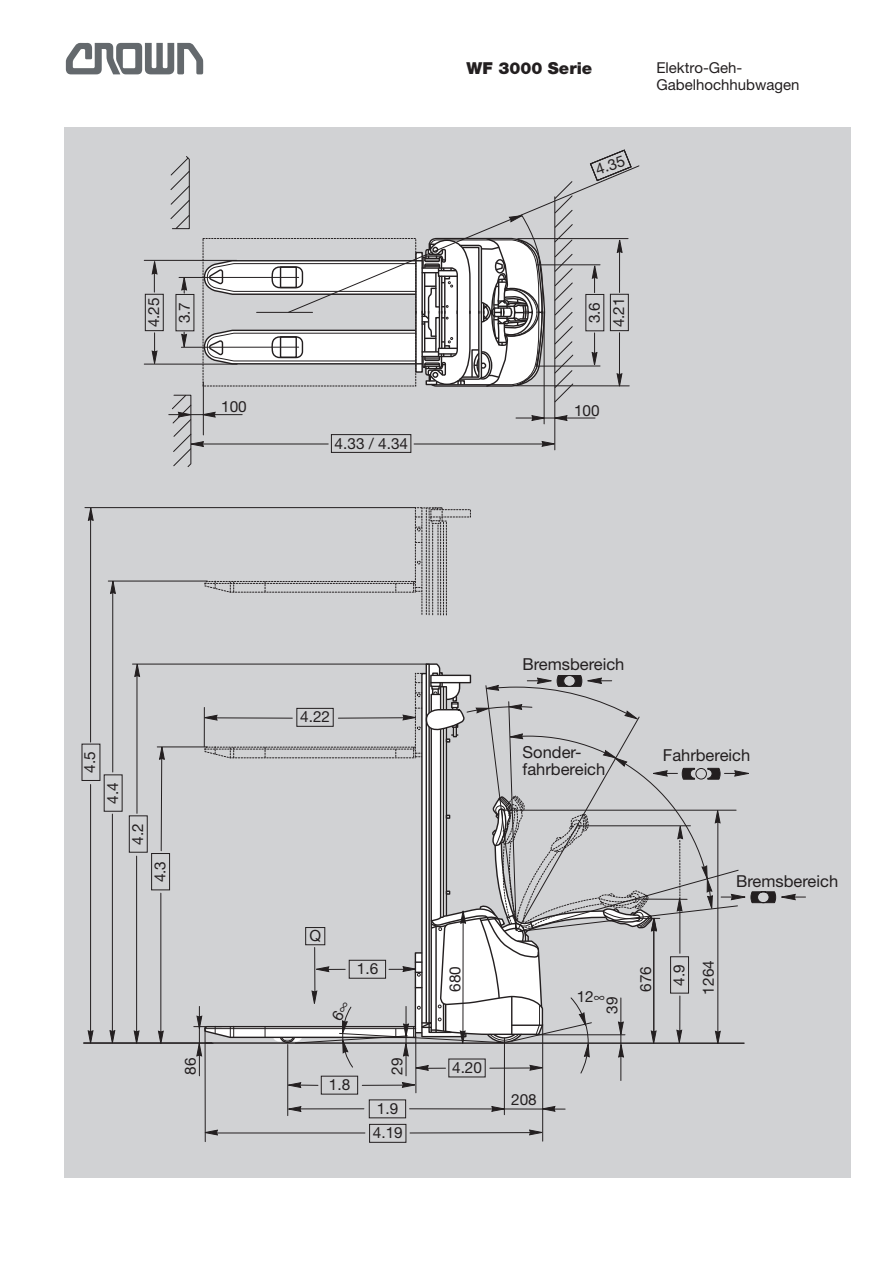
<style>
.page{position:relative;width:893px;height:1263px;background:#fff}
.page>*{position:absolute;margin:0;border:0;box-sizing:border-box;transform-origin:0 0}
.t1{font:63px "Crownlogo TT";color:#64696d}
.t2{font:16.5px "Helvetica Neue";color:#231f20}
.t3{font:900 16.5px "Helvetica Neue";color:#231f20}
.t4{font:15.45px "Helvetica Neue";color:#231f20}
.t5{font:15px/16.5px "Helvetica Neue";color:#231f20}
</style>
<div class="page">
<div style="left:64px;top:128px;width:786px;height:1050px;background:#d1d2d4"></div>
<hr style="left:410px;top:1108px;width:155px;height:1px;background:#231f20">
<hr style="left:410px;top:1132px;width:123px;height:1px;background:#231f20">
<hr style="left:619px;top:333px;width:1px;height:42px;background:#231f20">
<hr style="left:362px;top:1085px;width:43px;height:1px;background:#231f20">
<hr style="left:216px;top:1132px;width:149px;height:1px;background:#231f20">
<hr style="left:297px;top:1108px;width:67px;height:1px;background:#231f20">
<div style="left:176px;top:294px;width:18px;height:37px;border:1px solid #231f20"></div>
<div style="left:585px;top:294px;width:19px;height:37px;border:1px solid #231f20"></div>
<svg style="left:204px;top:507px;width:243px;height:108px"></svg>
<div style="left:145px;top:294px;width:19px;height:37px;border:1px solid #231f20"></div>
<div style="left:610px;top:294px;width:19px;height:37px;border:1px solid #231f20"></div>
<svg style="left:182px;top:332px;width:5px;height:15px"></svg>
<svg style="left:182px;top:278px;width:5px;height:15px"></svg>
<hr style="left:203px;top:382px;width:1px;height:53px;background:#231f20">
<hr style="left:169px;top:414px;width:73px;height:1px;background:#231f20">
<svg style="left:171px;top:394px;width:44px;height:73px"></svg>
<hr style="left:516px;top:385px;width:113px;height:1px;background:#231f20">
<svg style="left:590px;top:149px;width:41px;height:16px"></svg>
<div style="left:331px;top:434px;width:80px;height:19px;border:1px solid #231f20"></div>
<hr style="left:414px;top:444px;width:137px;height:1px;background:#231f20">
<hr style="left:201px;top:444px;width:127px;height:1px;background:#231f20">
<svg style="left:542px;top:441px;width:12px;height:5px"></svg>
<hr style="left:554px;top:197px;width:1px;height:253px;background:#231f20">
<svg style="left:532px;top:415px;width:12px;height:6px"></svg>
<hr style="left:516px;top:418px;width:79px;height:1px;background:#231f20">
<svg style="left:554px;top:415px;width:13px;height:6px"></svg>
<hr style="left:544px;top:312px;width:1px;height:112px;background:#231f20">
<svg style="left:592px;top:333px;width:5px;height:32px"></svg>
<hr style="left:536px;top:366px;width:64px;height:1px;background:#231f20">
<svg style="left:522px;top:165px;width:118px;height:148px"></svg>
<hr style="left:179px;top:277px;width:120px;height:1px;background:#231f20">
<hr style="left:181px;top:347px;width:118px;height:1px;background:#231f20">
<hr style="left:144px;top:364px;width:93px;height:1px;background:#231f20">
<hr style="left:144px;top:260px;width:93px;height:1px;background:#231f20">
<svg style="left:152px;top:333px;width:5px;height:31px"></svg>
<svg style="left:203px;top:214px;width:344px;height:173px"></svg>
<svg style="left:554px;top:181px;width:20px;height:222px"></svg>
<div style="left:203px;top:238px;width:213px;height:148px;border:1px dashed #231f20"></div>
<svg style="left:170px;top:156px;width:20px;height:73px"></svg>
<hr style="left:84px;top:1043px;width:129px;height:1px;background:#231f20">
<div style="left:104px;top:774px;width:18px;height:37px;border:1px solid #231f20"></div>
<svg style="left:110px;top:582px;width:5px;height:11px"></svg>
<svg style="left:110px;top:1030px;width:5px;height:12px"></svg>
<svg style="left:88px;top:508px;width:5px;height:12px"></svg>
<svg style="left:88px;top:1031px;width:5px;height:11px"></svg>
<hr style="left:85px;top:507px;width:330px;height:1px;background:#231f20">
<hr style="left:108px;top:581px;width:99px;height:1px;background:#231f20">
<hr style="left:620px;top:998px;width:1px;height:82px;background:#231f20">
<hr style="left:112px;top:591px;width:1px;height:181px;background:#231f20">
<hr style="left:112px;top:814px;width:1px;height:218px;background:#231f20">
<div style="left:129px;top:815px;width:19px;height:37px;border:1px solid #231f20"></div>
<svg style="left:135px;top:665px;width:5px;height:11px"></svg>
<svg style="left:134px;top:1031px;width:5px;height:11px"></svg>
<hr style="left:132px;top:664px;width:296px;height:1px;background:#231f20">
<hr style="left:137px;top:674px;width:1px;height:139px;background:#231f20">
<hr style="left:136px;top:856px;width:1px;height:177px;background:#231f20">
<svg style="left:158px;top:1031px;width:5px;height:13px"></svg>
<hr style="left:157px;top:746px;width:50px;height:1px;background:#231f20">
<svg style="left:159px;top:747px;width:5px;height:104px"></svg>
<hr style="left:160px;top:893px;width:1px;height:140px;background:#231f20">
<hr style="left:90px;top:519px;width:1px;height:223px;background:#231f20">
<hr style="left:90px;top:784px;width:1px;height:248px;background:#231f20">
<hr style="left:199px;top:1006px;width:1px;height:70px;background:#231f20">
<hr style="left:84px;top:1042px;width:128px;height:1px;background:#231f20">
<hr style="left:287px;top:1044px;width:1px;height:71px;background:#231f20">
<hr style="left:542px;top:1024px;width:1px;height:117px;background:#231f20">
<svg style="left:542px;top:1106px;width:13px;height:5px"></svg>
<svg style="left:492px;top:1106px;width:12px;height:5px"></svg>
<svg style="left:529px;top:1130px;width:13px;height:5px"></svg>
<svg style="left:288px;top:1106px;width:13px;height:5px"></svg>
<svg style="left:206px;top:1130px;width:12px;height:5px"></svg>
<hr style="left:406px;top:1006px;width:1px;height:70px;background:#231f20">
<hr style="left:205px;top:1027px;width:1px;height:114px;background:#231f20">
<hr style="left:415px;top:1036px;width:1px;height:57px;background:#231f20">
<hr style="left:504px;top:1038px;width:1px;height:77px;background:#231f20">
<div style="left:151px;top:853px;width:19px;height:37px;border:1px solid #231f20"></div>
<svg style="left:617px;top:374px;width:5px;height:12px"></svg>
<svg style="left:617px;top:240px;width:5px;height:13px"></svg>
<svg style="left:152px;top:261px;width:5px;height:31px"></svg>
<div style="left:369px;top:1124px;width:37px;height:19px;border:1px solid #231f20"></div>
<svg style="left:402px;top:1082px;width:13px;height:5px"></svg>
<svg style="left:288px;top:1082px;width:30px;height:5px"></svg>
<div style="left:321px;top:1076px;width:37px;height:18px;border:1px solid #231f20"></div>
<div style="left:369px;top:1099px;width:37px;height:19px;border:1px solid #231f20"></div>
<svg style="left:194px;top:663px;width:611px;height:411px"></svg>
<h1 class="t1" style="left:63px;top:16px;width:150px">C</h1>
<p class="t3" style="left:467px;top:62px;width:127px">WF 3000 Serie</p>
<p class="t5" style="left:656px;top:61px;width:145px">Elektro-Geh-<br>Gabelhoch hubwagen</p>
<p class="t4" style="left:594px;top:165px;width:31px;rotate:-19deg">4.35</p>
<p class="t4" style="left:148px;top:327px;width:31px;rotate:-90deg">4.25</p>
<p class="t4" style="left:613px;top:327px;width:31px;rotate:-90deg">4.21</p>
<p class="t4" style="left:589px;top:323px;width:23px;rotate:-90deg">3.6</p>
<p class="t4" style="left:179px;top:323px;width:23px;rotate:-90deg">3.7</p>
<p class="t4" style="left:221px;top:401px;width:27px">100</p>
<p class="t4" style="left:335px;top:437px;width:75px">4.33 / 4.34</p>
<p class="t4" style="left:574px;top:405px;width:27px">100</p>
<p class="t4" style="left:84px;top:773px;width:23px;rotate:-90deg">4.5</p>
<p class="t4" style="left:107px;top:804px;width:23px;rotate:-90deg">4.4</p>
<p class="t4" style="left:132px;top:845px;width:23px;rotate:-90deg">4.2</p>
<p class="t4" style="left:154px;top:882px;width:23px;rotate:-90deg">4.3</p>
<p class="t4" style="left:185px;top:1075px;width:19px;rotate:-90deg">86</p>
<p class="t4" style="left:300px;top:711px;width:31px">4.22</p>
<p class="t4" style="left:310px;top:930px;width:13px">Q</p>
<p class="t4" style="left:357px;top:963px;width:23px">1.6</p>
<p class="t4" style="left:329px;top:1079px;width:23px">1.8</p>
<p class="t4" style="left:391px;top:1075px;width:19px;rotate:-90deg">29</p>
<p class="t4" style="left:377px;top:1103px;width:23px">1.9</p>
<p class="t4" style="left:373px;top:1127px;width:31px">4.19</p>
<p class="t2" style="left:522px;top:658px;width:104px">Bremsbereich</p>
<p class="t2" style="left:522px;top:747px;width:60px">Sonder-</p>
<p class="t2" style="left:663px;top:749px;width:89px">Fahrbereich</p>
<p class="t2" style="left:522px;top:763px;width:84px">fahrbereich</p>
<p class="t4" style="left:449px;top:992px;width:27px;rotate:-90deg">680</p>
<p class="t4" style="left:452px;top:1062px;width:31px">4.20</p>
<p class="t4" style="left:511px;top:1093px;width:27px">208</p>
<p class="t2" style="left:736px;top:875px;width:104px">Bremsbereich</p>
<p class="t4" style="left:577px;top:990px;width:30px">12∞</p>
<p class="t4" style="left:606px;top:1014px;width:19px;rotate:-90deg">39</p>
<p class="t4" style="left:640px;top:992px;width:27px;rotate:-90deg">676</p>
<p class="t4" style="left:703px;top:994px;width:36px;rotate:-90deg">1264</p>
<p class="t4" style="left:673px;top:986px;width:23px;rotate:-90deg">4.9</p>
</div>
